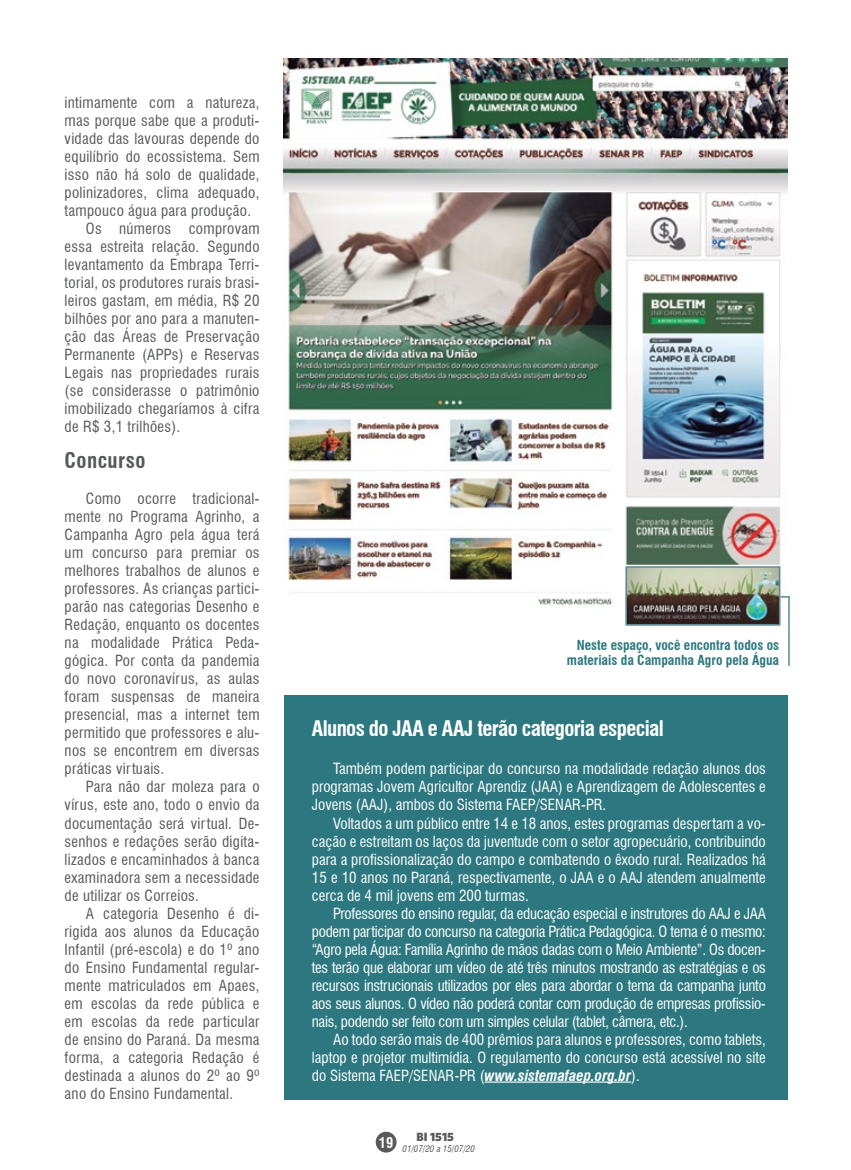
<style>
.page{position:relative;width:851px;height:1170px;background:#fff}
.page>*{position:absolute;margin:0;border:0;box-sizing:border-box;transform-origin:0 0}
.t1{font:700 condensed 21px "Swiss 721 BT";letter-spacing:-.03em;color:#fff}
.t2{font:700 condensed 21px "Swiss 721 BT";letter-spacing:.02em;color:#58595b}
.t3{font:condensed 15px/18px "Swiss 721 BT";letter-spacing:.02em;color:#58595b;text-align:justify}
.t4{font:condensed 15px/18px "Swiss 721 BT";color:#fff;text-align:justify}
.t5{font:700 condensed 14.4px "Swiss 721 BT";color:#fff}
.t6{font:700 condensed 13.5px/15px "Swiss 721 BT";color:#2d7880;text-align:right}
.t7{font:900 12px "Whitney HTF";color:#58595b}
.t8{font:italic condensed 9px "Swiss 721 BT";color:#58595b}
.s1{font-weight:700;font-style:italic}
</style>
<div class="page">
<div style="left:375px;top:1131px;width:21px;height:21px;background:#58595b;border-radius:50%"></div>
<img style="left:284px;top:59px;width:503px;height:567px">
<hr style="left:788px;top:596px;width:1px;height:69px;background:#5b8a93">
<div style="left:284px;top:695px;width:503px;height:404px;background:#2d7880"></div>
<hr style="left:484px;top:1081px;width:147px;height:1px;background:#fff">
<div style="left:625px;top:566px;width:155px;height:59px;border:2px solid #5b8a93"></div>
<p class="t3" style="left:65px;top:94px;width:196px">intimamente com a natureza,</p>
<p class="t3" style="left:65px;top:112px;width:196px">mas porque sabe que a produti-</p>
<p class="t3" style="left:65px;top:130px;width:196px">vidade das lavouras depende do</p>
<p class="t3" style="left:65px;top:148px;width:196px">equilíbrio do ecossistema. Sem</p>
<p class="t3" style="left:65px;top:166px;width:196px">isso não há solo de qualidade,</p>
<p class="t3" style="left:65px;top:184px;width:196px">polinizadores, clima adequado,</p>
<p class="t3" style="left:65px;top:202px;width:188px">tampouco água para produção.</p>
<p class="t3" style="left:86px;top:220px;width:175px">Os números comprovam</p>
<p class="t3" style="left:65px;top:238px;width:196px">essa estreita relação. Segundo</p>
<p class="t3" style="left:65px;top:256px;width:196px">levantamento da Embrapa Terri-</p>
<p class="t3" style="left:65px;top:274px;width:196px">torial, os produtores rurais brasi-</p>
<p class="t3" style="left:65px;top:292px;width:196px">leiros gastam, em média, R$ 20</p>
<p class="t3" style="left:65px;top:310px;width:196px">bilhões por ano para a manuten-</p>
<p class="t3" style="left:65px;top:328px;width:196px">ção das Áreas de Preservação</p>
<p class="t3" style="left:65px;top:346px;width:196px">Permanente (APPs) e Reservas</p>
<p class="t3" style="left:65px;top:364px;width:196px">Legais nas propriedades rurais</p>
<p class="t3" style="left:65px;top:382px;width:196px">(se considerasse o patrimônio</p>
<p class="t3" style="left:65px;top:400px;width:196px">imobilizado chegaríamos à cifra</p>
<p class="t3" style="left:65px;top:418px;width:117px">de R$ 3,1 trilhões).</p>
<h1 class="t2" style="left:65px;top:448px;width:82px">Concurso</h1>
<p class="t3" style="left:65px;top:490px;width:196px;text-indent:21px">Como ocorre tradicional&shy;mente no Programa Agrinho, a Campanha Agro pela água terá um concurso para premiar os melhores trabalhos de alunos e professores. As crianças partici&shy;parão nas categorias Desenho e Redação, enquanto os docentes na modalidade Prática Peda&shy;gógica. Por conta da pandemia do novo coronavírus, as aulas foram suspensas de maneira presencial, mas a internet tem permitido que professores e alu&shy;nos se encontrem em diversas práticas virtuais.</p>
<p class="t3" style="left:65px;top:778px;width:196px;text-indent:21px">Para não dar moleza para o vírus, este ano, todo o envio da documentação será virtual. De&shy;senhos e redações serão digita&shy;lizados e encaminhados à banca examinadora sem a necessidade de utilizar os Correios.</p>
<p class="t3" style="left:65px;top:904px;width:196px;text-indent:21px">A categoria Desenho é di&shy;rigida aos alunos da Educação Infantil (pré-escola) e do 1º ano do Ensino Fundamental regular&shy;mente matriculados em Apaes, em escolas da rede pública e em escolas da rede particular de ensino do Paraná. Da mesma forma, a categoria Redação é destinada a alunos do 2º ao 9º ano do Ensino Fundamental.</p>
<p class="t6" style="left:567px;top:637px;width:213px">Neste espaço, você encontra todos os materiais da Campanha Agro pela Água</p>
<h1 class="t1" style="left:312px;top:715px;width:353px">Alunos do JAA e AAJ terão categoria especial</h1>
<p class="t4" style="left:312px;top:760px;width:455px;text-indent:21px">Também podem participar do concurso na modalidade redação alunos dos programas Jovem Agricultor Aprendiz (JAA) e Aprendizagem de Adolescentes e Jovens (AAJ), ambos do Sistema FAEP/SENAR-PR.</p>
<p class="t4" style="left:312px;top:814px;width:455px;text-indent:21px">Voltados a um público entre 14 e 18 anos, estes programas despertam a vo&shy;cação e estreitam os laços da juventude com o setor agropecuário, contribuindo para a profissionalização do campo e combatendo o êxodo rural. Realizados há 15 e 10 anos no Paraná, respectivamente, o JAA e o AAJ atendem anualmente cerca de 4 mil jovens em 200 turmas.</p>
<p class="t4" style="left:312px;top:904px;width:455px;text-indent:21px">Professores do ensino regular, da educação especial e instrutores do AAJ e JAA podem participar do concurso na categoria Prática Pedagógica. O tema é o mesmo: “Agro pela Água: Família Agrinho de mãos dadas com o Meio Ambiente”. Os docen&shy;tes terão que elaborar um vídeo de até três minutos mostrando as estratégias e os recursos instrucionais utilizados por eles para abordar o tema da campanha junto aos seus alunos. O vídeo não poderá contar com produção de empresas profissio&shy;nais, podendo ser feito com um simples celular (tablet, câmera, etc.).</p>
<p class="t4" style="left:312px;top:1030px;width:455px;text-indent:21px">Ao todo serão mais de 400 prêmios para alunos e professores, como tablets, laptop e projetor multimídia. O regulamento do concurso está acessível no site do Sistema FAEP/SENAR-PR (<span class="s1">www.sistemafaep.org.br</span>).</p>
<p class="t5" style="left:379px;top:1133px;width:16px">19</p>
<p class="t7" style="left:416px;top:1128px;width:39px">BI 1515</p>
<p class="t8" style="left:402px;top:1143px;width:74px">01/07/20 a 15/07/20</p>
</div>
